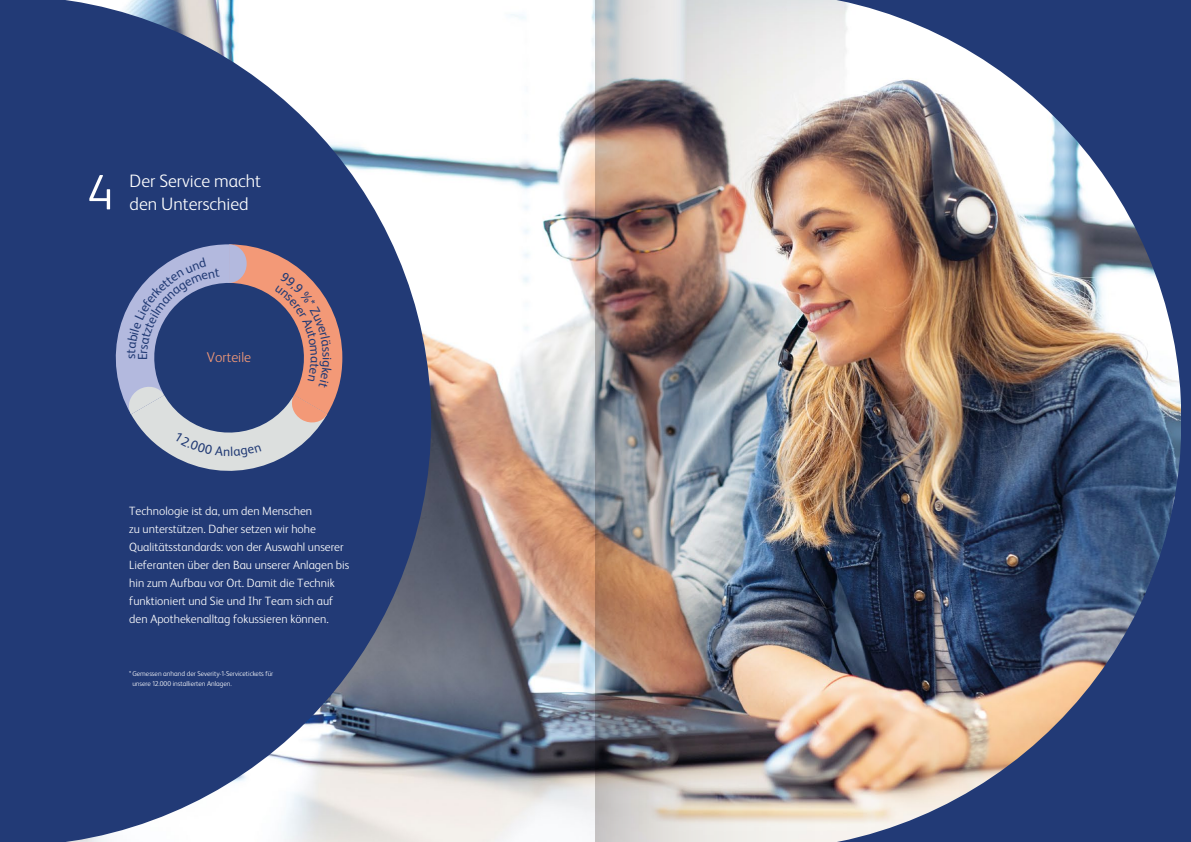
<style>
.page{position:relative;width:1191px;height:842px;background:#fff}
.page>*{position:absolute;margin:0;border:0;box-sizing:border-box;transform-origin:0 0}
.Subhead_3{font:300 50px "FS Albert Pro";color:#fff}
.Subhead_3-2{font:300 18px "FS Albert Pro";color:#fff}
.t1{font:300 14.2px "FS Albert Pro";color:#f39977}
.t2{font:13.1px "FS Albert Pro";color:#223b75}
.Introductory_Text{font:300 12px/18px "FS Albert Pro";color:#fff}
.Introductory_Text-2{font:300 7px/10px "FS Albert Pro";color:#fff}
</style>
<div class="page">
<img style="left:431px;top:0;width:165px;height:842px">
<svg style="left:3px;top:0;width:428px;height:842px;fill:#223a76"></svg>
<hr style="left:0;top:0;width:3px;height:842px;background:#223a76">
<img style="left:596px;top:0;width:595px;height:842px">
<svg style="left:100px;top:244px;width:242px;height:243px"></svg>
<p class="Subhead_3" style="left:88px;top:158px;width:26px">4</p>
<p class="Subhead_3-2" style="left:130px;top:169px;width:133px">Der Service macht</p>
<p class="Subhead_3-2" style="left:130px;top:192px;width:121px">den Unterschied</p>
<p class="t1" style="left:207px;top:348px;width:46px">Vorteile</p>
<p class="t2" style="left:336px;top:357px;width:5px;rotate:90deg">i</p>
<p class="Introductory_Text" style="left:129px;top:501px;width:222px">Technologie ist da, um den Menschen<br>zu unterstützen. Daher setzen wir hohe Qualitätsstandards: von der Auswahl unserer Lieferanten über den Bau unserer Anlagen bis hin zum Aufbau vor Ort. Damit die Technik funktioniert und Sie und Ihr Team sich auf den Apothekenalltag fokussieren können.</p>
<p class="Introductory_Text-2" style="left:132px;top:668px;width:142px;text-indent:-3px">*Gemessen anhand der Severity-1-Servicetickets für unsere 12.000 installierten Anlagen.</p>
</div>
